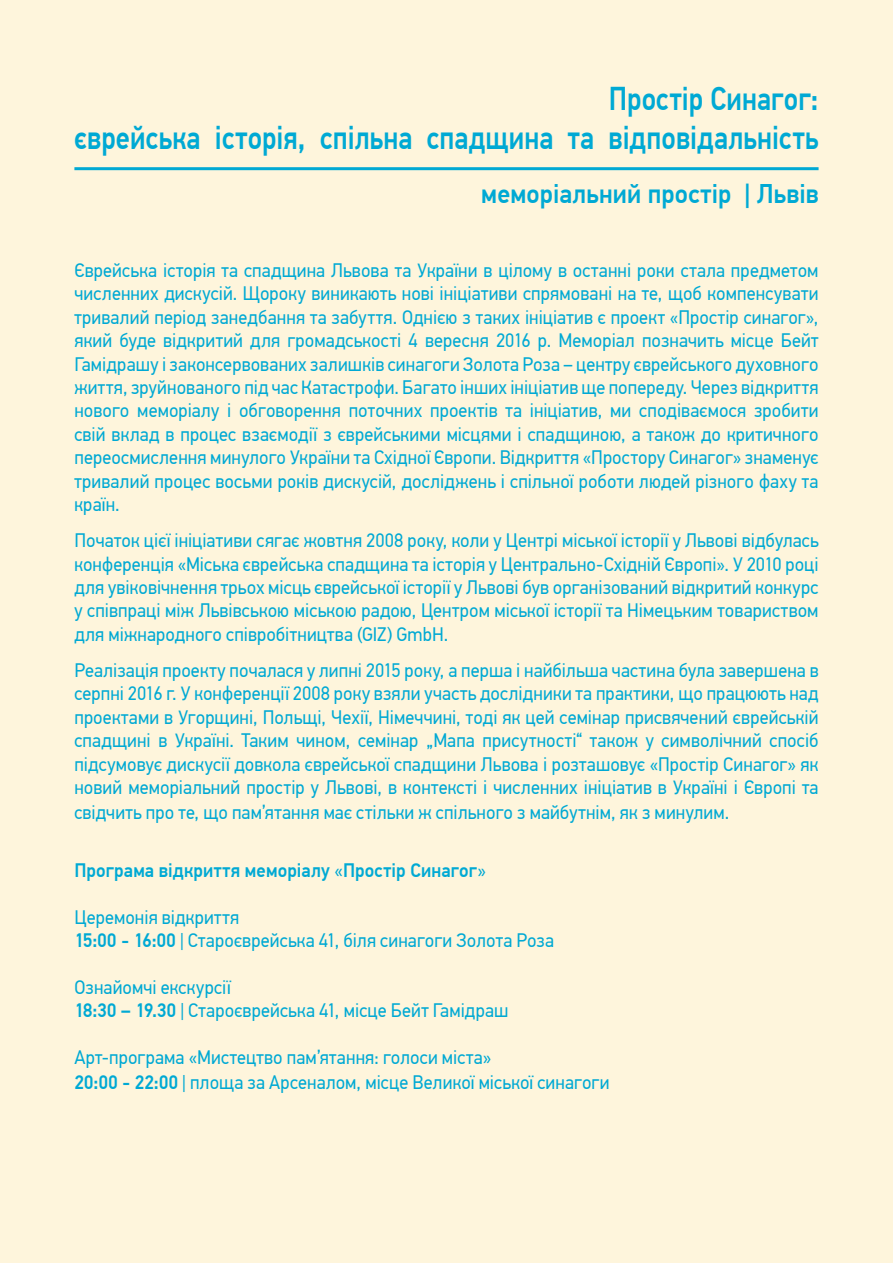
<style>
.page{position:relative;width:893px;height:1263px;background:#fef5dc}
.page>*{position:absolute;margin:0;border:0;box-sizing:border-box;transform-origin:0 0}
.Fließtext_en{font:500 33px "PF Din Text Pro";letter-spacing:.005em;color:#00a9d4;scale:.85 1}
.Fließtext_en-2{font:500 27px "PF Din Text Pro";letter-spacing:.005em;color:#00a9d4;scale:.95 1}
.Fließtext_en-3{font:19.5px/23.4px "PF Din Text Pro";letter-spacing:.005em;color:#00a9d4;text-align:justify;scale:.95 1}
.Fließtext_en-4{font:500 19.5px "PF Din Text Pro";letter-spacing:.005em;color:#00a9d4;scale:.95 1}
.s1{font-weight:400}
.s2{font-weight:500}
</style>
<div class="page">
<hr style="left:74px;top:167px;width:745px;height:3px;background:#00a9d4">
<p class="Fließtext_en" style="left:609px;top:79px;width:248px">Простір Синагог:</p>
<p class="Fließtext_en" style="left:74px;top:118px;width:877px">єврейська історія, спільна спадщина та відповідальність</p>
<p class="Fließtext_en-2" style="left:481px;top:177px;width:356px">меморіальний простір | Львів</p>
<p class="Fließtext_en-3" style="left:74px;top:259px;width:785px">Єврейська історія та спадщина Львова та України в цілому в останні роки стала предметом численних дискусій. Щороку виникають нові ініціативи спрямовані на те, щоб компенсувати тривалий період занедбання та забуття. Однією з таких ініціатив є проект «Простір синагог», який буде відкритий для громадськості 4 вересня 2016 р. Меморіал позначить місце Бейт Гамідрашу і законсервованих залишків синагоги Золота Роза – центру єврейського духовного життя, зруйнованого під час Катастрофи. Багато інших ініціатив ще попереду. Через відкриття нового меморіалу і обговорення поточних проектів та ініціатив, ми сподіваємося зробити свій вклад в процес взаємодії з єврейськими місцями і спадщиною, а також до критичного переосмислення минулого України та Східної Європи. Відкриття «Простору Синагог» знаменує тривалий процес восьми років дискусій, досліджень і спільної роботи людей різного фаху та країн.</p>
<p class="Fließtext_en-3" style="left:74px;top:529px;width:785px">Початок цієї ініціативи сягає жовтня 2008 року, коли у Центрі міської історії у Львові відбулась конференція «Міська єврейська спадщина та історія у Центрально-Східній Європі». У 2010 році для увіковічнення трьох місць єврейської історії у Львові був організований відкритий конкурс у співпраці між Львівською міською радою, Центром міської історії та Німецьким товариством для міжнародного співробітництва (GIZ) GmbH.</p>
<p class="Fließtext_en-3" style="left:74px;top:659px;width:785px">Реалізація проекту почалася у липні 2015 року, а перша і найбільша частина була завершена в серпні 2016 г. У конференції 2008 року взяли участь дослідники та практики, що працюють над проектами в Угорщині, Польщі, Чехії, Німеччині, тоді як цей семінар присвячений єврейській спадщині в Україні. Таким чином, семінар „Мапа присутності“ також у символічний спосіб підсумовує дискусії довкола єврейської спадщини Львова і розташовує «Простір Синагог» як новий меморіальний простір у Львові, в контексті і численних ініціатив в Україні і Європі та</p>
<p class="Fließtext_en-3" style="left:74px;top:801px;width:691px">свідчить про те, що пам’ятання має стільки ж спільного з майбутнім, як з минулим.</p>
<p class="Fließtext_en-4" style="left:74px;top:858px;width:435px">Програма відкриття меморіалу <span class="s1">«</span>Простір Синагог<span class="s1">»</span></p>
<p class="Fließtext_en-3" style="left:74px;top:905px;width:175px">Церемонія відкриття</p>
<p class="Fließtext_en-3" style="left:74px;top:929px;width:506px"><span class="s2">15:00 - 16:00</span> | Староєврейська 41, біля синагоги Золота Роза</p>
<p class="Fließtext_en-3" style="left:74px;top:976px;width:166px">Ознайомчі екскурсії</p>
<p class="Fließtext_en-3" style="left:74px;top:999px;width:458px"><span class="s2">18:30 – 19.30</span> | Староєврейська 41, місце Бейт Гамідраш</p>
<p class="Fließtext_en-3" style="left:74px;top:1046px;width:440px">Арт-програма «Мистецтво пам’ятання: голоси міста»</p>
<p class="Fließtext_en-3" style="left:74px;top:1071px;width:565px"><span class="s2">20:00 - 22:00</span> | площа за Арсеналом, місце Великої міської синагоги</p>
</div>
